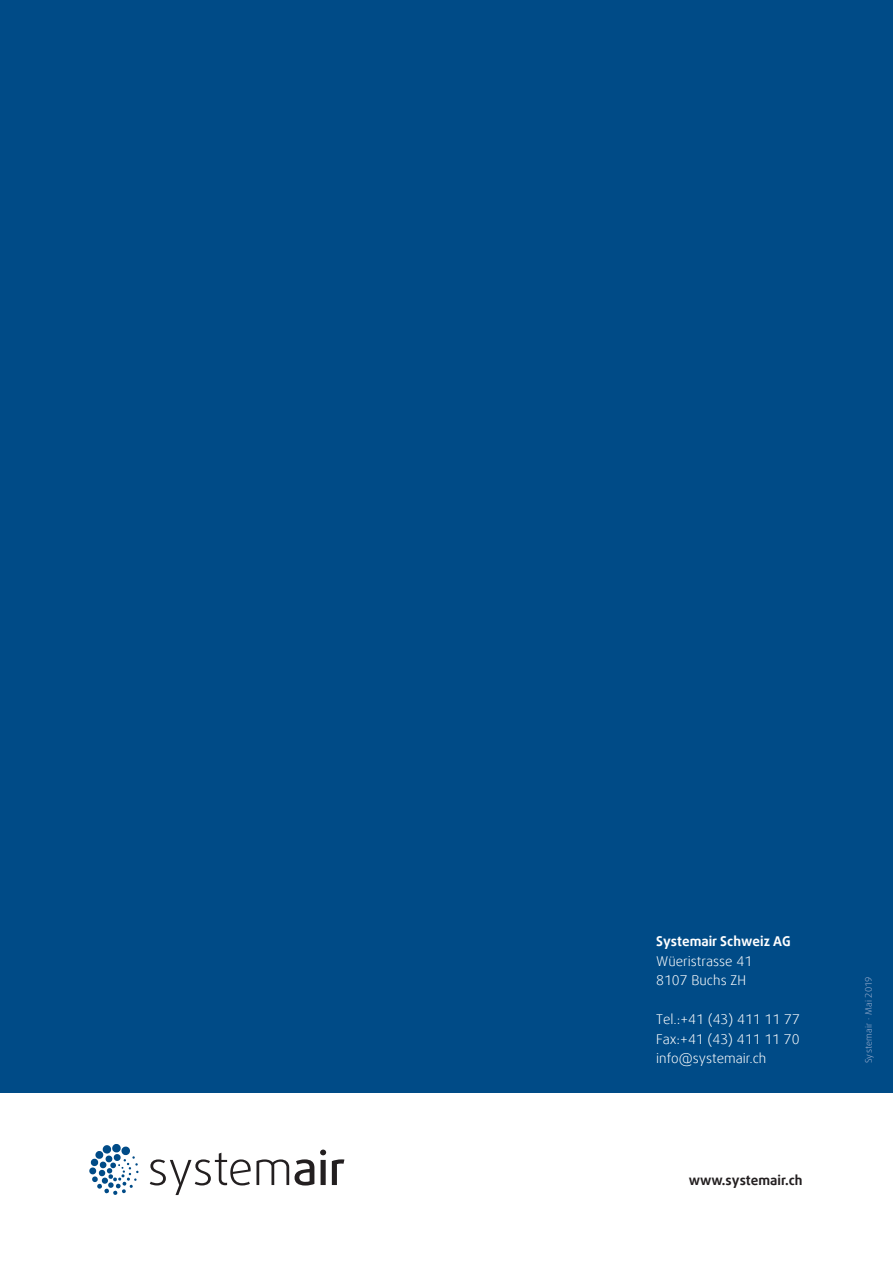
<style>
.page{position:relative;width:893px;height:1263px;background:#fff}
.page>*{position:absolute;margin:0;border:0;box-sizing:border-box;transform-origin:0 0}
.t1{font:300 13.5px/19.5px "Daxline Offc Pro";color:#fff}
.t2{font:700 13.5px "Daxline Offc Pro";color:#fff}
.t3{font:700 13.5px "Daxline Offc Pro";color:#231f20}
.t4{font:300 9px "Daxline Offc Pro";letter-spacing:.025em;color:#a0b1d1}
</style>
<div class="page">
<svg style="left:150px;top:1149px;width:194px;height:46px"></svg>
<svg style="left:89px;top:1144px;width:50px;height:51px"></svg>
<div style="left:0;top:0;width:893px;height:1093px;background:#004b87"></div>
<p class="t2" style="left:656px;top:932px;width:136px">Systemair Schweiz AG</p>
<p class="t1" style="left:656px;top:951px;width:98px">Wüeristrasse 41<br>8107 Buchs ZH</p>
<p class="t1" style="left:656px;top:1009px;width:145px;text-align:justify">Tel.:+41 (43) 411 11 77<br>Fax:+41 (43) 411 11 70 info@systemair.ch</p>
<p class="t3" style="left:689px;top:1171px;width:115px">www.systemair.ch</p>
<p class="t4" style="left:862px;top:1063px;width:88px;rotate:-90deg">Systemair · Mai 2019</p>
</div>
